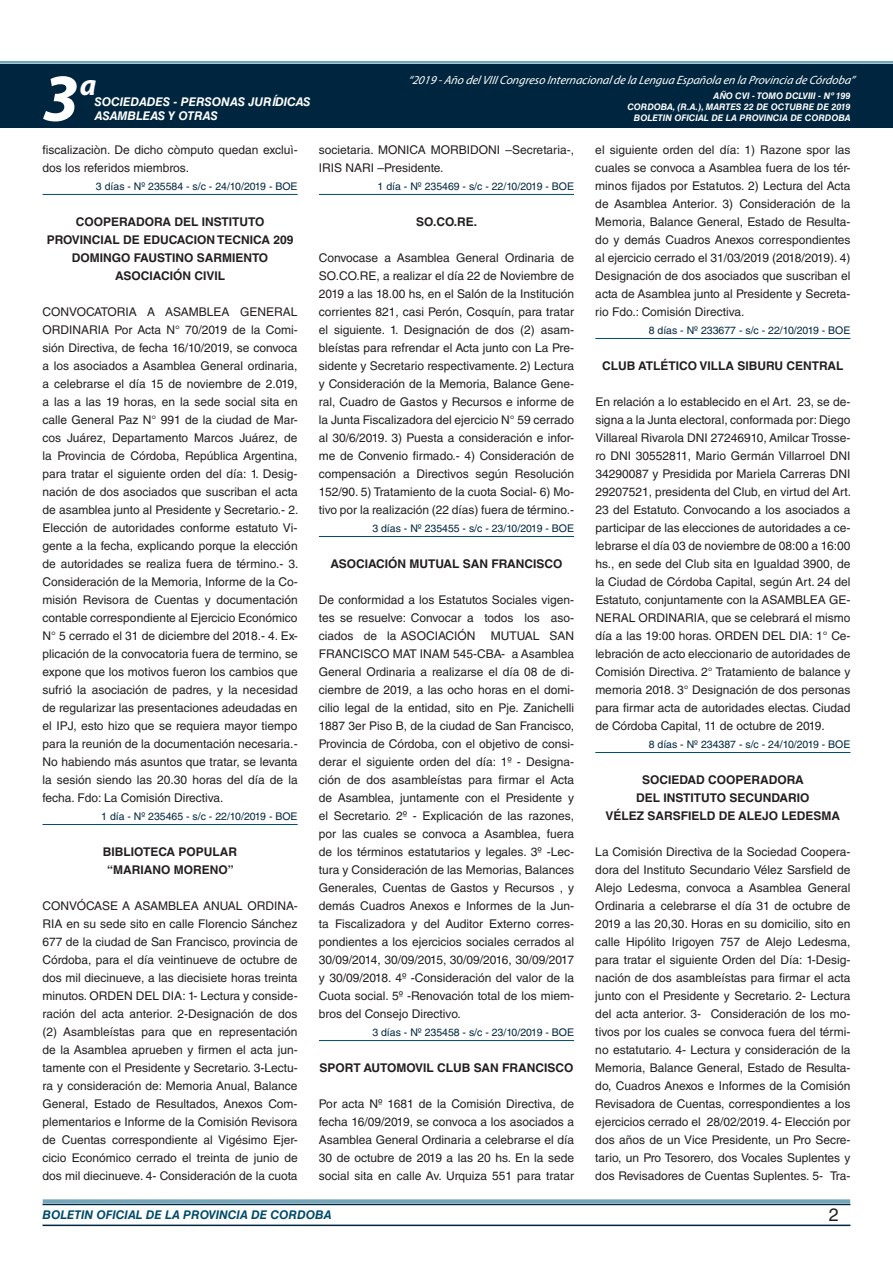
<style>
.page{position:relative;width:893px;height:1263px;background:#fff}
.page>*{position:absolute;margin:0;border:0;box-sizing:border-box;transform-origin:0 0}
.t1{font:italic 700 67.5px "Myriad Pro";color:#fff}
.t2{font:italic 700 30px "Myriad Pro";color:#fff}
.t3{font:18px "Helvetica LT Std";color:#231f20}
.t4{font:12px/18px "Helvetica LT Std";color:#231f20;text-align:justify}
.t5{font:700 12px/18px "Helvetica LT Std";color:#231f20;text-align:center}
.t6{font:italic 12px "Myriad Pro";color:#fff}
.t7{font:italic 700 12px "Helvetica LT Std";color:#fff}
.t8{font:italic 700 12px "Helvetica LT Std";color:#004b6c}
.t9{font:10.5px "Helvetica LT Std";color:#00263f}
.t10{font:italic 700 9px/10.8px "Helvetica LT Std";color:#fff;text-align:right}
</style>
<div class="page">
<div style="left:0;top:61px;width:893px;height:6px;background:#fff;opacity:.75"></div>
<div style="left:0;top:64px;width:893px;height:64px;background:#00263f"></div>
<hr style="left:43px;top:1224px;width:807px;height:2px;background:#00263f">
<div style="left:42px;top:1198px;width:809px;height:8px;background:#fff;opacity:.75"></div>
<hr style="left:43px;top:194px;width:255px;height:1px;background:#004b6c">
<hr style="left:43px;top:824px;width:255px;height:1px;background:#004b6c">
<hr style="left:319px;top:194px;width:255px;height:1px;background:#004b6c">
<hr style="left:319px;top:536px;width:255px;height:1px;background:#004b6c">
<hr style="left:319px;top:1040px;width:255px;height:1px;background:#004b6c">
<hr style="left:595px;top:338px;width:255px;height:1px;background:#004b6c">
<hr style="left:595px;top:752px;width:255px;height:1px;background:#004b6c">
<h2 class="t2" style="left:80px;top:66px;width:18px">a</h2>
<p class="t6" style="left:408px;top:72px;width:448px">“2019 -Año delVIIICongreso Internacionalde la Lengua Esp añola en la Provincia de Córdoba”</p>
<h1 class="t1" style="left:43px;top:54px;width:38px">3</h1>
<p class="t10" style="left:627px;top:91px;width:225px">AÑO CVI - TOMO DCLVIII - Nº 199<br>CORDOBA, (R.A.), MARTES 22 DE OCTUBRE DE 2019<br>BOLETIN OFICIAL DE LA PROVINCIA DE CORDOBA</p>
<p class="t7" style="left:95px;top:94px;width:217px">SOCIEDADES - PERSONAS JURÍDICAS</p>
<p class="t7" style="left:95px;top:109px;width:125px">ASAMBLEAS Y OTRAS</p>
<p class="t4" style="left:43px;top:141px;width:257px">fiscalizaciòn. De dicho còmputo quedan excluì&shy;dos los referidos miembros.</p>
<p class="t9" style="left:96px;top:180px;width:203px">3 días - Nº 235584 - s/c - 24/10/2019 - BOE</p>
<p class="t5" style="left:47px;top:212px;width:248px">COOPERADORA DEL INSTITUTO<br>PROVINCIAL DE EDUCACION TECNICA 209<br>DOMINGO FAUSTINO SARMIENTO<br>ASOCIACIÓN CIVIL</p>
<p class="t4" style="left:43px;top:303px;width:257px">CONVOCATORIA A ASAMBLEA GENERAL ORDINARIA Por Acta N° 70/2019 de la Comi&shy;sión Directiva, de fecha 16/10/2019, se convoca a los asociados a Asamblea General ordinaria, a celebrarse el día 15 de noviembre de 2.019, a las a las 19 horas, en la sede social sita en calle General Paz N° 991 de la ciudad de Mar&shy;cos Juárez, Departamento Marcos Juárez, de la Provincia de Córdoba, República Argentina, para tratar el siguiente orden del día: 1. Desig&shy;nación de dos asociados que suscriban el acta de asamblea junto al Presidente y Secretario.- 2.<br>Elección de autoridades conforme estatuto Vi&shy;gente a la fecha, explicando porque la elección de autoridades se realiza fuera de término.- 3.<br>Consideración de la Memoria, Informe de la Co&shy;misión Revisora de Cuentas y documentación contable correspondiente al Ejercicio Económico N° 5 cerrado el 31 de diciembre del 2018.- 4. Ex&shy;plicación de la convocatoria fuera de termino, se expone que los motivos fueron los cambios que sufrió la asociación de padres, y la necesidad de regularizar las presentaciones adeudadas en el IPJ, esto hizo que se requiera mayor tiempo para la reunión de la documentación necesaria.- No habiendo más asuntos que tratar, se levanta la sesión siendo las 20.30 horas del día de la fecha. Fdo: La Comisión Directiva.</p>
<p class="t9" style="left:101px;top:810px;width:198px">1 día - Nº 235465 - s/c - 22/10/2019 - BOE</p>
<p class="t5" style="left:103px;top:842px;width:136px">BIBLIOTECA POPULAR “MARIANO MORENO”</p>
<p class="t4" style="left:43px;top:897px;width:257px">CONVÓCASE A ASAMBLEA ANUAL ORDINA-RIA en su sede sito en calle Florencio Sánchez 677 de la ciudad de San Francisco, provincia de Córdoba, para el día veintinueve de octubre de dos mil diecinueve, a las diecisiete horas treinta minutos. ORDEN DEL DIA: 1- Lectura y conside&shy;ración del acta anterior. 2-Designación de dos (2) Asambleístas para que en representación de la Asamblea aprueben y firmen el acta jun&shy;tamente con el Presidente y Secretario. 3-Lectu&shy;ra y consideración de: Memoria Anual, Balance General, Estado de Resultados, Anexos Com&shy;plementarios e Informe de la Comisión Revisora de Cuentas correspondiente al Vigésimo Ejer&shy;cicio Económico cerrado el treinta de junio de dos mil diecinueve. 4- Consideración de la cuota</p>
<p class="t4" style="left:319px;top:141px;width:257px">societaria. MONICA MORBIDONI –Secretaria-,<br>IRIS NARI –Presidente.</p>
<p class="t9" style="left:378px;top:180px;width:198px">1 día - Nº 235469 - s/c - 22/10/2019 - BOE</p>
<p class="t5" style="left:416px;top:212px;width:63px">SO.CO.RE.</p>
<p class="t4" style="left:319px;top:249px;width:257px">Convocase a Asamblea General Ordinaria de SO.CO.RE, a realizar el día 22 de Noviembre de 2019 a las 18.00 hs, en el Salón de la Institución corrientes 821, casi Perón, Cosquín, para tratar el siguiente. 1. Designación de dos (2) asam&shy;bleístas para refrendar el Acta junto con La Pre&shy;sidente y Secretario respectivamente. 2) Lectura y Consideración de la Memoria, Balance Gene&shy;ral, Cuadro de Gastos y Recursos e informe de la Junta Fiscalizadora del ejercicio N° 59 cerrado al 30/6/2019. 3) Puesta a consideración e infor&shy;me de Convenio firmado.- 4) Consideración de compensación a Directivos según Resolución 152/90. 5) Tratamiento de la cuota Social- 6) Mo&shy;tivo por la realización (22 días) fuera de término.-</p>
<p class="t9" style="left:372px;top:522px;width:203px">3 días - Nº 235455 - s/c - 23/10/2019 - BOE</p>
<p class="t5" style="left:330px;top:554px;width:234px">ASOCIACIÓN MUTUAL SAN FRANCISCO</p>
<p class="t4" style="left:319px;top:591px;width:257px">De conformidad a los Estatutos Sociales vigen&shy;tes se resuelve: Convocar a todos los aso&shy;ciados de la ASOCIACIÓN</p>
<p class="t4" style="left:319px;top:627px;width:257px;text-indent:172px">MUTUAL SAN FRANCISCO MAT INAM 545-CBA- a Asamblea General Ordinaria a realizarse el día 08 de di&shy;ciembre de 2019, a las ocho horas en el domi&shy;cilio legal de la entidad, sito en Pje. Zanichelli 1887 3er Piso B, de la ciudad de San Francisco, Provincia de Córdoba, con el objetivo de consi&shy;derar el siguiente orden del día: 1º - Designa&shy;ción de dos asambleístas para firmar el Acta de Asamblea, juntamente con el Presidente y el Secretario. 2º - Explicación de las razones, por las cuales se convoca a Asamblea, fuera de los términos estatutarios y legales. 3º -Lec&shy;tura y Consideración de las Memorias, Balances Generales, Cuentas de Gastos y Recursos , y demás Cuadros Anexos e Informes de la Jun&shy;ta Fiscalizadora y del Auditor Externo corres&shy;pondientes a los ejercicios sociales cerrados al 30/09/2014, 30/09/2015, 30/09/2016, 30/09/2017 y 30/09/2018. 4º -Consideración del valor de la Cuota social. 5º -Renovación total de los miem&shy;bros del Consejo Directivo.</p>
<p class="t9" style="left:372px;top:1026px;width:203px">3 días - Nº 235458 - s/c - 23/10/2019 - BOE</p>
<p class="t5" style="left:320px;top:1058px;width:255px">SPORT AUTOMOVIL CLUB SAN FRANCISCO</p>
<p class="t4" style="left:319px;top:1095px;width:257px">Por acta Nº 1681 de la Comisión Directiva, de fecha 16/09/2019, se convoca a los asociados a Asamblea General Ordinaria a celebrarse el día 30 de octubre de 2019 a las 20 hs. En la sede social sita en calle Av. Urquiza 551 para tratar</p>
<p class="t4" style="left:595px;top:141px;width:257px">el siguiente orden del día: 1) Razone spor las cuales se convoca a Asamblea fuera de los tér&shy;minos fijados por Estatutos. 2) Lectura del Acta de Asamblea Anterior. 3) Consideración de la Memoria, Balance General, Estado de Resulta&shy;do y demás Cuadros Anexos correspondientes al ejercicio cerrado el 31/03/2019 (2018/2019). 4)<br>Designación de dos asociados que suscriban el acta de Asamblea junto al Presidente y Secreta&shy;rio Fdo.: Comisión Directiva.</p>
<p class="t9" style="left:649px;top:324px;width:203px">8 días - Nº 233677 - s/c - 22/10/2019 - BOE</p>
<p class="t5" style="left:602px;top:356px;width:18px">CLUB</p>
<p class="t5" style="left:638px;top:356px;width:39px">ATL ÉTICO</p>
<p class="t5" style="left:699px;top:356px;width:16px">VILLA</p>
<p class="t5" style="left:737px;top:356px;width:17px">SIBURU</p>
<p class="t5" style="left:786px;top:356px;width:18px">CENTRAL</p>
<p class="t4" style="left:595px;top:393px;width:257px">En relación a lo establecido en el Art. 23, se de&shy;signa a la Junta electoral, conformada por: Diego Villareal Rivarola DNI 27246910, Amilcar Trosse&shy;ro DNI 30552811, Mario Germán Villarroel DNI 34290087 y Presidida por Mariela Carreras DNI 29207521, presidenta del Club, en virtud del Art.<br>23 del Estatuto. Convocando a los asociados a participar de las elecciones de autoridades a ce&shy;lebrarse el día 03 de noviembre de 08:00 a 16:00 hs., en sede del Club sita en Igualdad 3900, de la Ciudad de Córdoba Capital, según Art. 24 del Estatuto, conjuntamente con la ASAMBLEA GE-NERAL ORDINARIA, que se celebrará el mismo día a las 19:00 horas. ORDEN DEL DIA: 1° Ce&shy;lebración de acto eleccionario de autoridades de Comisión Directiva. 2° Tratamiento de balance y memoria 2018. 3° Designación de dos personas para firmar acta de autoridades electas. Ciudad de Córdoba Capital, 11 de octubre de 2019.</p>
<p class="t9" style="left:649px;top:738px;width:203px">8 días - Nº 234387 - s/c - 24/10/2019 - BOE</p>
<p class="t5" style="left:642px;top:770px;width:17px">SOCIEDAD</p>
<p class="t5" style="left:708px;top:770px;width:19px">COOPERADORA</p>
<p class="t5" style="left:636px;top:788px;width:9px">DEL</p>
<p class="t5" style="left:663px;top:788px;width:12px">INSTITUTO</p>
<p class="t5" style="left:729px;top:788px;width:17px">SECUNDARIO</p>
<p class="t5" style="left:606px;top:806px;width:59px">VÉLEZ SARSFIELD</p>
<p class="t5" style="left:719px;top:806px;width:37px">DE ALEJO</p>
<p class="t5" style="left:781px;top:806px;width:17px">LEDESMA</p>
<p class="t4" style="left:595px;top:843px;width:257px">La Comisión Directiva de la Sociedad Coopera&shy;dora del Instituto Secundario Vélez Sarsfield de Alejo Ledesma, convoca a Asamblea General Ordinaria a celebrarse el día 31 de octubre de 2019 a las 20,30. Horas en su domicilio, sito en calle Hipólito Irigoyen 757 de Alejo Ledesma, para tratar el siguiente Orden del Día: 1-Desig&shy;nación de dos asambleístas para firmar el acta junto con el Presidente y Secretario. 2- Lectura del acta anterior. 3- Consideración de los mo&shy;tivos por los cuales se convoca fuera del térmi&shy;no estatutario. 4- Lectura y consideración de la Memoria, Balance General, Estado de Resulta&shy;do, Cuadros Anexos e Informes de la Comisión Revisadora de Cuentas, correspondientes a los ejercicios cerrado el 28/02/2019. 4- Elección por dos años de un Vice Presidente, un Pro Secre&shy;tario, un Pro Tesorero, dos Vocales Suplentes y dos Revisadores de Cuentas Suplentes. 5- Tra-</p>
<p class="t8" style="left:43px;top:1208px;width:290px">BOLETIN OFICIAL DE LA PROVINCIA DE CORDOBA</p>
<h3 class="t3" style="left:829px;top:1204px;width:12px">2</h3>
</div>
